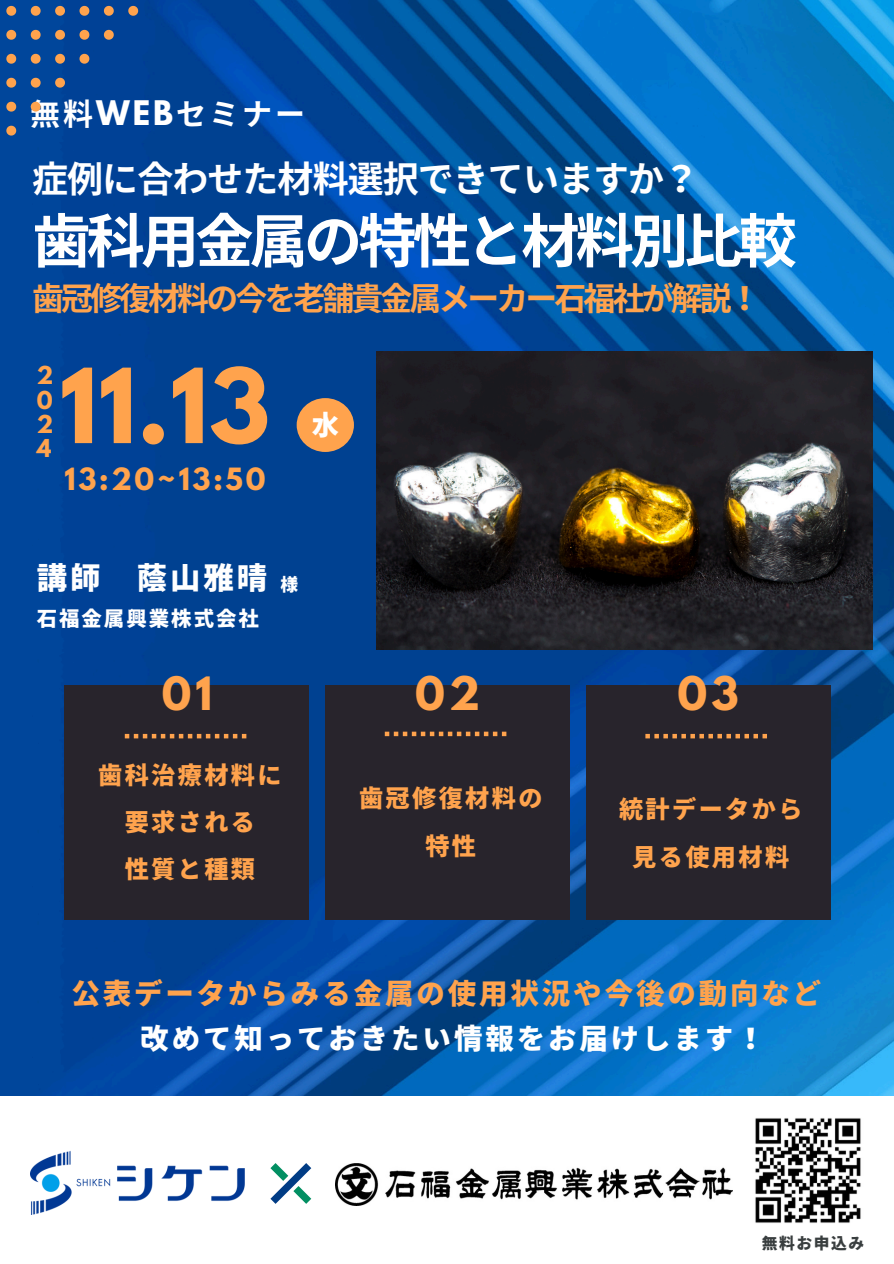
<style>
.page{position:relative;width:894px;height:1264px;background:#fff}
.page>*{position:absolute;margin:0;border:0;box-sizing:border-box;transform-origin:0 0}
.t1{font:700 91.5px "League Spartan";color:#ffa34d}
.t2{font:700 58.5px "Noto Sans CJ Ksc";letter-spacing:-.07em;color:#fff}
.t3{font:700 41.1px "League Spartan";color:#ffa34d}
.t4{font:700 40.95px "League Spartan";color:#ffa34d}
.t5{font:700 40.65px "League Spartan";color:#ffa34d}
.t6{font:700 36px "Noto Sans CJ Ksc";letter-spacing:-.025em;color:#fff}
.t7{font:700 31.95px "Noto Sans CJ Ksc";letter-spacing:-.09em;color:#ffa34d}
.t8{font:900 30.3px "Noto Sans JP";color:#fff}
.t9{font:700 30px "Noto Sans CJ Ksc";color:#fff}
.t10{font:900 28.5px "Noto Sans JP";letter-spacing:.1em;color:#ffa34d}
.t11{font:900 28.5px "Noto Sans JP";letter-spacing:.1em;color:#fff}
.t12{font:700 27.15px "League Spartan";letter-spacing:.1em;color:#ffa34d}
.t13{font:900 27.15px "Noto Sans JP";color:#fff}
.t14{font:900 24.15px "Noto Sans JP";letter-spacing:.1em;color:#ffa34d}
.t15{font:700 21.9px/24.2px "League Spartan";color:#ffa34d;text-align:justify}
.t16{font:900 20.4px "Noto Sans JP";letter-spacing:.1em;color:#fff}
.t17{font:900 17.7px "Noto Sans JP";color:#fff}
.t18{font:900 15.75px "Noto Sans JP";letter-spacing:.1em;color:#393e3f}
.s1{font-family:"League Spartan"}
</style>
<div class="page">
<img style="left:0;top:0;width:893px;height:1096px">
<svg style="left:6px;top:126px;width:10px;height:10px"></svg>
<svg style="left:6px;top:102px;width:10px;height:10px"></svg>
<svg style="left:31px;top:102px;width:10px;height:10px"></svg>
<svg style="left:6px;top:78px;width:10px;height:10px"></svg>
<svg style="left:31px;top:78px;width:10px;height:10px"></svg>
<svg style="left:55px;top:78px;width:10px;height:10px"></svg>
<svg style="left:6px;top:54px;width:10px;height:10px"></svg>
<svg style="left:31px;top:54px;width:10px;height:10px"></svg>
<svg style="left:55px;top:54px;width:10px;height:10px"></svg>
<svg style="left:79px;top:54px;width:10px;height:10px"></svg>
<svg style="left:6px;top:30px;width:10px;height:10px"></svg>
<svg style="left:31px;top:30px;width:10px;height:10px"></svg>
<svg style="left:55px;top:30px;width:10px;height:10px"></svg>
<svg style="left:79px;top:30px;width:10px;height:10px"></svg>
<svg style="left:104px;top:30px;width:10px;height:10px"></svg>
<svg style="left:6px;top:6px;width:10px;height:10px"></svg>
<svg style="left:31px;top:6px;width:10px;height:10px"></svg>
<svg style="left:55px;top:6px;width:10px;height:10px"></svg>
<svg style="left:79px;top:6px;width:10px;height:10px"></svg>
<svg style="left:104px;top:6px;width:10px;height:10px"></svg>
<svg style="left:128px;top:6px;width:10px;height:10px"></svg>
<div style="left:65px;top:685px;width:244px;height:234px;background:#28242c"></div>
<div style="left:325px;top:685px;width:244px;height:234px;background:#28242c"></div>
<div style="left:585px;top:685px;width:245px;height:234px;background:#28242c"></div>
<svg style="left:125px;top:734px;width:121px;height:4px"></svg>
<svg style="left:384px;top:731px;width:122px;height:5px"></svg>
<svg style="left:645px;top:734px;width:121px;height:4px"></svg>
<img style="left:30px;top:1151px;width:214px;height:62px">
<svg style="left:270px;top:1163px;width:41px;height:40px"></svg>
<img style="left:376px;top:351px;width:495px;height:298px">
<div style="left:296px;top:398px;width:58px;height:54px;background:#ffa34d;border-radius:50%"></div>
<img style="left:755px;top:1118px;width:106px;height:105px">
<img style="left:335px;top:1163px;width:397px;height:42px">
<p class="t9" style="left:30px;top:90px;width:276px">無料<span class="s1">WEB</span>セミナー</p>
<p class="t6" style="left:32px;top:150px;width:650px">症例に合わせた材料選択できていますか？</p>
<p class="t2" style="left:32px;top:194px;width:763px">歯科用金属の特性と材料別比較</p>
<h6 class="t7" style="left:32px;top:273px;width:704px">歯冠修復材料の今を老舗貴金属メーカー石福社が解説！</h6>
<p class="t15" style="left:37px;top:366px;width:18px">2<br>0<br>2<br>4</p>
<h6 class="t1" style="left:60px;top:361px;width:212px">11.13</h6>
<p class="t12" style="left:65px;top:465px;width:202px">13:20~13:50</p>
<h2 class="t13" style="left:311px;top:403px;width:28px">水</h2>
<p class="t8" style="left:37px;top:554px;width:232px">講師 蔭山雅晴</p>
<p class="t16" style="left:37px;top:602px;width:224px">石福金属興業株式会社</p>
<p class="t17" style="left:280px;top:570px;width:19px">様</p>
<p class="t5" style="left:162px;top:673px;width:52px">01</p>
<h1 class="t4" style="left:415px;top:672px;width:66px">02</h1>
<p class="t3" style="left:677px;top:672px;width:63px">03</p>
<p class="t14" style="left:98px;top:755px;width:185px">歯科治療材料に</p>
<p class="t14" style="left:125px;top:803px;width:132px">要求される</p>
<p class="t14" style="left:125px;top:850px;width:132px">性質と種類</p>
<p class="t14" style="left:359px;top:779px;width:185px">歯冠修復材料の</p>
<p class="t14" style="left:425px;top:826px;width:52px">特性</p>
<p class="t14" style="left:619px;top:790px;width:185px">統計データから</p>
<p class="t14" style="left:632px;top:837px;width:158px">見る使用材料</p>
<p class="t10" style="left:71px;top:970px;width:751px">公表データからみる金属の使用状況や今後の動向など</p>
<h6 class="t11" style="left:140px;top:1016px;width:626px">改めて知っておきたい情報をお届けします！</h6>
<p class="t18" style="left:761px;top:1230px;width:104px">無料お申込み</p>
</div>
